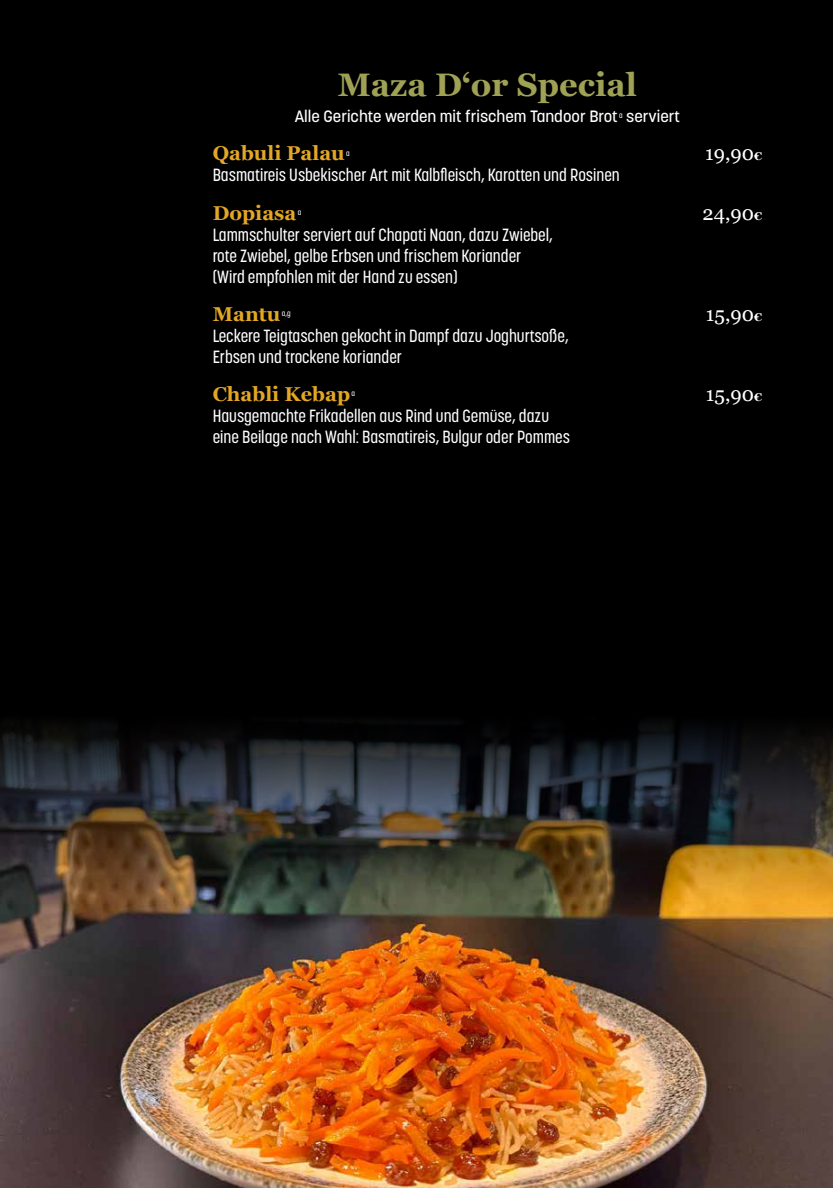
<style>
.page{position:relative;width:833px;height:1188px;background:#fff}
.page>*{position:absolute;margin:0;border:0;box-sizing:border-box;transform-origin:0 0}
.t1{font:700 32.5px "Georgia";color:#9fa254}
.t2{font:700 20px "Georgia";color:#e3a724}
.t3{font:20px "Georgia";color:#fff}
.t4{font:500 17.5px/21px "Korolev Condensed";color:#fff}
.t5{font:500 16.25px "Korolev";color:#fff}
.t6{font:500 8px "Korolev Condensed";color:#fff}
.s1{font-weight:700;font-size:11.25px}
</style>
<div class="page">
<div style="left:0;top:0;width:833px;height:1187px;background:#000"></div>
<img style="left:0;top:722px;width:833px;height:465px">
<h1 class="t1" style="left:338px;top:60px;width:301px">Maza D‘or Special</h1>
<p class="t5" style="left:295px;top:106px;width:387px">Alle Gerichte werden mit frischem Tandoor Brot <sup>a</sup> serviert</p>
<p class="t2" style="left:213px;top:138px;width:134px">Qabuli Palau</p>
<p class="t6" style="left:346px;top:148px;width:5px">a</p>
<p class="t3" style="left:705px;top:139px;width:58px">19,90<span class="s1">€</span></p>
<p class="t4" style="left:213px;top:164px;width:409px">Basmatireis Usbekischer Art mit Kalbfleisch, Karotten und Rosinen</p>
<p class="t2" style="left:213px;top:197px;width:85px">Dopiasa</p>
<p class="t6" style="left:298px;top:207px;width:5px">a</p>
<p class="t3" style="left:702px;top:198px;width:61px">24,90<span class="s1">€</span></p>
<p class="t4" style="left:213px;top:224px;width:342px">Lammschulter serviert auf Chapati Naan, dazu Zwiebel, rote Zwiebel, gelbe Erbsen und frischem Koriander (Wird empfohlen mit der Hand zu essen)</p>
<p class="t2" style="left:213px;top:299px;width:69px">Mantu</p>
<p class="t6" style="left:282px;top:308px;width:10px">a,g</p>
<p class="t3" style="left:706px;top:299px;width:58px">15,90<span class="s1">€</span></p>
<p class="t4" style="left:213px;top:325px;width:357px">Leckere Teigtaschen gekocht in Dampf dazu Joghurtsoße,<br>Erbsen und trockene koriander</p>
<p class="t2" style="left:213px;top:379px;width:139px">Chabli Kebap</p>
<p class="t6" style="left:352px;top:389px;width:5px">a</p>
<p class="t3" style="left:706px;top:379px;width:58px">15,90<span class="s1">€</span></p>
<p class="t4" style="left:213px;top:405px;width:359px">Hausgemachte Frikadellen aus Rind und Gemüse, dazu eine Beilage nach Wahl: Basmatireis, Bulgur oder Pommes</p>
</div>
